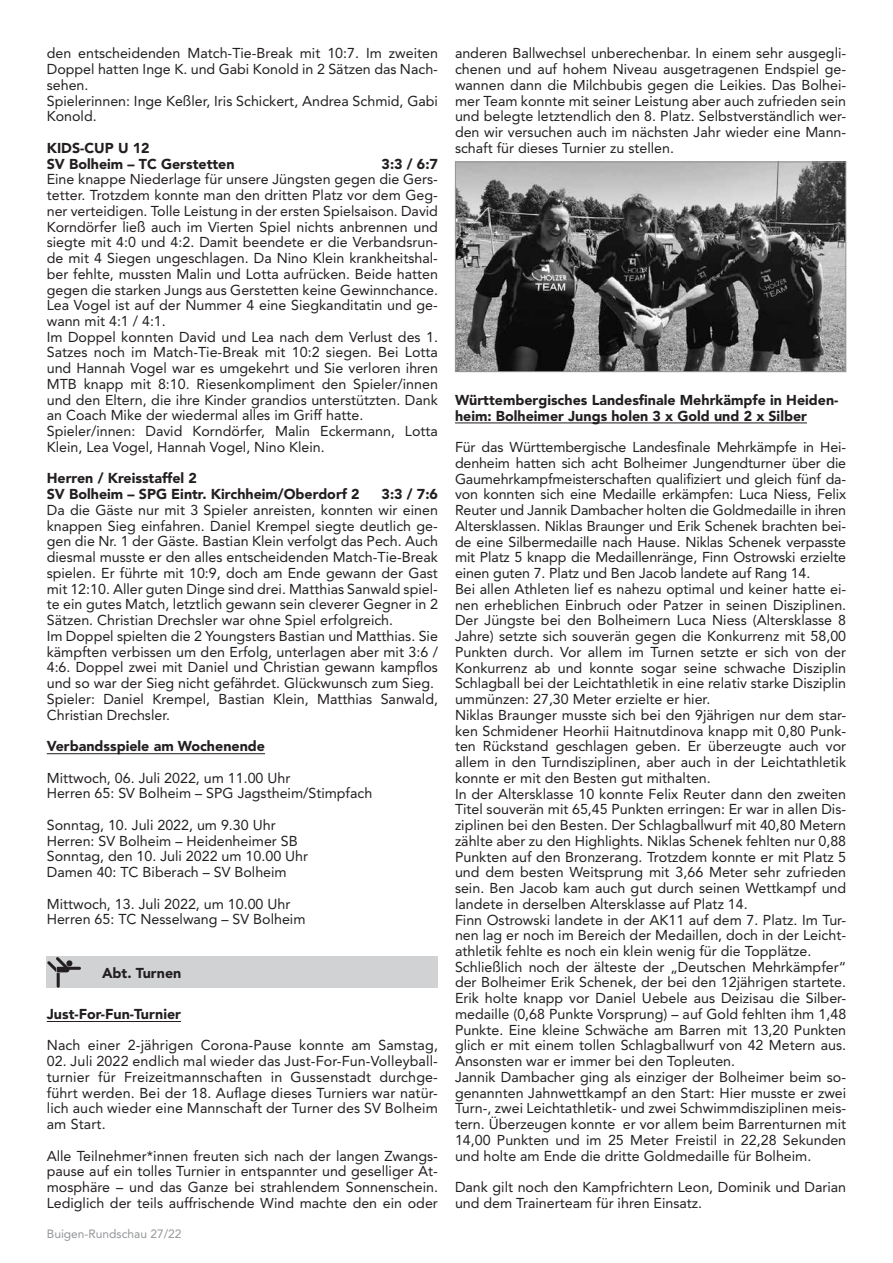
<style>
.page{position:relative;width:893px;height:1263px;background:#fff}
.page>*{position:absolute;margin:0;border:0;box-sizing:border-box;transform-origin:0 0}
.t1{font:14.25px/15.8px "Avenir";color:#231f20}
.t2{font:900 14.25px/15.8px "Avenir";color:#231f20}
.t3{font:12px "Avenir";color:#939598}
</style>
<div class="page">
<hr style="left:47px;top:753px;width:218px;height:1px;background:#231f20">
<hr style="left:47px;top:1021px;width:134px;height:1px;background:#231f20">
<hr style="left:455px;top:423px;width:352px;height:1px;background:#231f20">
<div style="left:47px;top:956px;width:391px;height:32px;background:#d1d2d4"></div>
<hr style="left:66px;top:967px;width:15px;height:3px;background:#231f20;border-radius:2px">
<svg style="left:47px;top:957px;width:25px;height:31px"></svg>
<img style="left:457px;top:164px;width:387px;height:206px">
<div style="left:455px;top:162px;width:391px;height:210px;border:1px solid #939598"></div>
<p class="t1" style="left:47px;top:45px;width:393px">den entscheidenden Match-Tie-Break mit 10:7. Im zweiten Doppel hatten Inge K. und Gabi Konold in 2 Sätzen das Nach&shy;sehen.<br>Spielerinnen: Inge Keßler, Iris Schickert, Andrea Schmid, Gabi Konold.</p>
<p class="t2" style="left:47px;top:140px;width:189px">KIDS-CUP U 12<br>SV Bolheim – TC Gerstetten</p>
<p class="t2" style="left:382px;top:156px;width:58px">3:3 / 6:7</p>
<p class="t1" style="left:47px;top:171px;width:393px">Eine knappe Niederlage für unsere Jüngsten gegen die Gers&shy;tetter. Trotzdem konnte man den dritten Platz vor dem Geg&shy;ner verteidigen. Tolle Leistung in der ersten Spielsaison. David Korndörfer ließ auch im Vierten Spiel nichts anbrennen und siegte mit 4:0 und 4:2. Damit beendete er die Verbandsrun&shy;de mit 4 Siegen ungeschlagen. Da Nino Klein krankheitshal&shy;ber fehlte, mussten Malin und Lotta aufrücken. Beide hatten gegen die starken Jungs aus Gerstetten keine Gewinnchance.<br>Lea Vogel ist auf der Nummer 4 eine Siegkanditatin und ge&shy;wann mit 4:1 / 4:1.<br>Im Doppel konnten David und Lea nach dem Verlust des 1.<br>Satzes noch im Match-Tie-Break mit 10:2 siegen. Bei Lotta und Hannah Vogel war es umgekehrt und Sie verloren ihren MTB knapp mit 8:10. Riesenkompliment den Spieler/innen und den Eltern, die ihre Kinder grandios unterstützten. Dank an Coach Mike der wiedermal alles im Griff hatte.<br>Spieler/innen: David Korndörfer, Malin Eckermann, Lotta Klein, Lea Vogel, Hannah Vogel, Nino Klein.</p>
<p class="t2" style="left:47px;top:470px;width:314px">Herren / Kreisstaffel 2<br>SV Bolheim – SPG Eintr. Kirchheim/Oberdorf 2</p>
<p class="t2" style="left:382px;top:486px;width:58px">3:3 / 7:6</p>
<p class="t1" style="left:47px;top:502px;width:393px">Da die Gäste nur mit 3 Spieler anreisten, konnten wir einen knappen Sieg einfahren. Daniel Krempel siegte deutlich ge&shy;gen die Nr. 1 der Gäste. Bastian Klein verfolgt das Pech. Auch diesmal musste er den alles entscheidenden Match-Tie-Break spielen. Er führte mit 10:9, doch am Ende gewann der Gast mit 12:10. Aller guten Dinge sind drei. Matthias Sanwald spiel&shy;te ein gutes Match, letztlich gewann sein cleverer Gegner in 2<br>Sätzen. Christian Drechsler war ohne Spiel erfolgreich.<br>Im Doppel spielten die 2 Youngsters Bastian und Matthias. Sie kämpften verbissen um den Erfolg, unterlagen aber mit 3:6 / 4:6. Doppel zwei mit Daniel und Christian gewann kampflos und so war der Sieg nicht gefährdet. Glückwunsch zum Sieg.<br>Spieler: Daniel Krempel, Bastian Klein, Matthias Sanwald, Christian Drechsler.</p>
<p class="t2" style="left:47px;top:738px;width:220px">Verbandsspiele am Wochenende</p>
<p class="t1" style="left:47px;top:770px;width:327px">Mittwoch, 06. Juli 2022, um 11.00 Uhr<br>Herren 65: SV Bolheim – SPG Jagstheim/Stimpfach</p>
<p class="t1" style="left:47px;top:817px;width:263px">Sonntag, 10. Juli 2022, um 9.30 Uhr Herren: SV Bolheim – Heidenheimer SB Sonntag, den 10. Juli 2022 um 10.00 Uhr Damen 40: TC Biberach – SV Bolheim</p>
<p class="t1" style="left:47px;top:896px;width:260px">Mittwoch, 13. Juli 2022, um 10.00 Uhr<br>Herren 65: TC Nesselwang – SV Bolheim</p>
<p class="t2" style="left:102px;top:964px;width:81px">Abt. Turnen</p>
<p class="t2" style="left:47px;top:1006px;width:136px">Just-For-Fun-Turnier</p>
<p class="t1" style="left:47px;top:1038px;width:393px">Nach einer 2-jährigen Corona-Pause konnte am Samstag,</p>
<p class="t1" style="left:47px;top:1053px;width:393px;text-align:justify">02. Juli 2022 endlich mal wieder das Just-For-Fun-Volleyball&shy;turnier für Freizeitmannschaften in Gussenstadt durchge&shy;führt werden. Bei der 18. Auflage dieses Turniers war natür&shy;lich auch wieder eine Mannschaft der Turner des SV Bolheim am Start.</p>
<p class="t1" style="left:47px;top:1148px;width:393px;text-align:justify">Alle Teilnehmer*innen freuten sich nach der langen Zwangs&shy;pause auf ein tolles Turnier in entspannter und geselliger At&shy;mosphäre – und das Ganze bei strahlendem Sonnenschein.<br>Lediglich der teils auffrischende Wind machte den ein oder</p>
<p class="t3" style="left:47px;top:1227px;width:136px">Buigen-Rundschau 27/22</p>
<p class="t1" style="left:455px;top:45px;width:393px;text-align:justify">anderen Ballwechsel unberechenbar. In einem sehr ausgegli&shy;chenen und auf hohem Niveau ausgetragenen Endspiel ge&shy;wannen dann die Milchbubis gegen die Leikies. Das Bolhei&shy;mer Team konnte mit seiner Leistung aber auch zufrieden sein und belegte letztendlich den 8. Platz. Selbstverständlich wer&shy;den wir versuchen auch im nächsten Jahr wieder eine Mann&shy;schaft für dieses Turnier zu stellen.</p>
<p class="t2" style="left:455px;top:392px;width:385px">Württembergisches Landesfinale Mehrkämpfe in Heiden&shy;heim: Bolheimer Jungs holen 3 x Gold und 2 x Silber</p>
<p class="t1" style="left:455px;top:439px;width:393px">Für das Württembergische Landesfinale Mehrkämpfe in Hei&shy;denheim hatten sich acht Bolheimer Jungendturner über die Gaumehrkampfmeisterschaften qualifiziert und gleich fünf da&shy;von konnten sich eine Medaille erkämpfen: Luca Niess, Felix Reuter und Jannik Dambacher holten die Goldmedaille in ihren Altersklassen. Niklas Braunger und Erik Schenek brachten bei&shy;de eine Silbermedaille nach Hause. Niklas Schenek verpasste mit Platz 5 knapp die Medaillenränge, Finn Ostrowski erzielte einen guten 7. Platz und Ben Jacob landete auf Rang 14.<br>Bei allen Athleten lief es nahezu optimal und keiner hatte ei&shy;nen erheblichen Einbruch oder Patzer in seinen Disziplinen.<br>Der Jüngste bei den Bolheimern Luca Niess (Altersklasse 8<br>Jahre) setzte sich souverän gegen die Konkurrenz mit 58,00<br>Punkten durch. Vor allem im Turnen setzte er sich von der Konkurrenz ab und konnte sogar seine schwache Disziplin Schlagball bei der Leichtathletik in eine relativ starke Disziplin ummünzen: 27,30 Meter erzielte er hier.<br>Niklas Braunger musste sich bei den 9jährigen nur dem star&shy;ken Schmidener Heorhii Haitnutdinova knapp mit 0,80 Punk&shy;ten Rückstand geschlagen geben. Er überzeugte auch vor allem in den Turndisziplinen, aber auch in der Leichtathletik konnte er mit den Besten gut mithalten.<br>In der Altersklasse 10 konnte Felix Reuter dann den zweiten Titel souverän mit 65,45 Punkten erringen: Er war in allen Dis&shy;ziplinen bei den Besten. Der Schlagballwurf mit 40,80 Metern zählte aber zu den Highlights. Niklas Schenek fehlten nur 0,88<br>Punkten auf den Bronzerang. Trotzdem konnte er mit Platz 5 und dem besten Weitsprung mit 3,66 Meter sehr zufrieden sein. Ben Jacob kam auch gut durch seinen Wettkampf und landete in derselben Altersklasse auf Platz 14.<br>Finn Ostrowski landete in der AK11 auf dem 7. Platz. Im Tur&shy;nen lag er noch im Bereich der Medaillen, doch in der Leicht&shy;athletik fehlte es noch ein klein wenig für die Topplätze.<br>Schließlich noch der älteste der „Deutschen Mehrkämpfer“ der Bolheimer Erik Schenek, der bei den 12jährigen startete.<br>Erik holte knapp vor Daniel Uebele aus Deizisau die Silber&shy;medaille (0,68 Punkte Vorsprung) – auf Gold fehlten ihm 1,48<br>Punkte. Eine kleine Schwäche am Barren mit 13,20 Punkten glich er mit einem tollen Schlagballwurf von 42 Metern aus.<br>Ansonsten war er immer bei den Topleuten.<br>Jannik Dambacher ging als einziger der Bolheimer beim so&shy;genannten Jahnwettkampf an den Start: Hier musste er zwei Turn-, zwei Leichtathletik- und zwei Schwimmdisziplinen meis&shy;tern. Überzeugen konnte er vor allem beim Barrenturnen mit 14,00 Punkten und im 25 Meter Freistil in 22,28 Sekunden und holte am Ende die dritte Goldmedaille für Bolheim.</p>
<p class="t1" style="left:455px;top:1179px;width:393px">Dank gilt noch den Kampfrichtern Leon, Dominik und Darian und dem Trainerteam für ihren Einsatz.</p>
</div>
